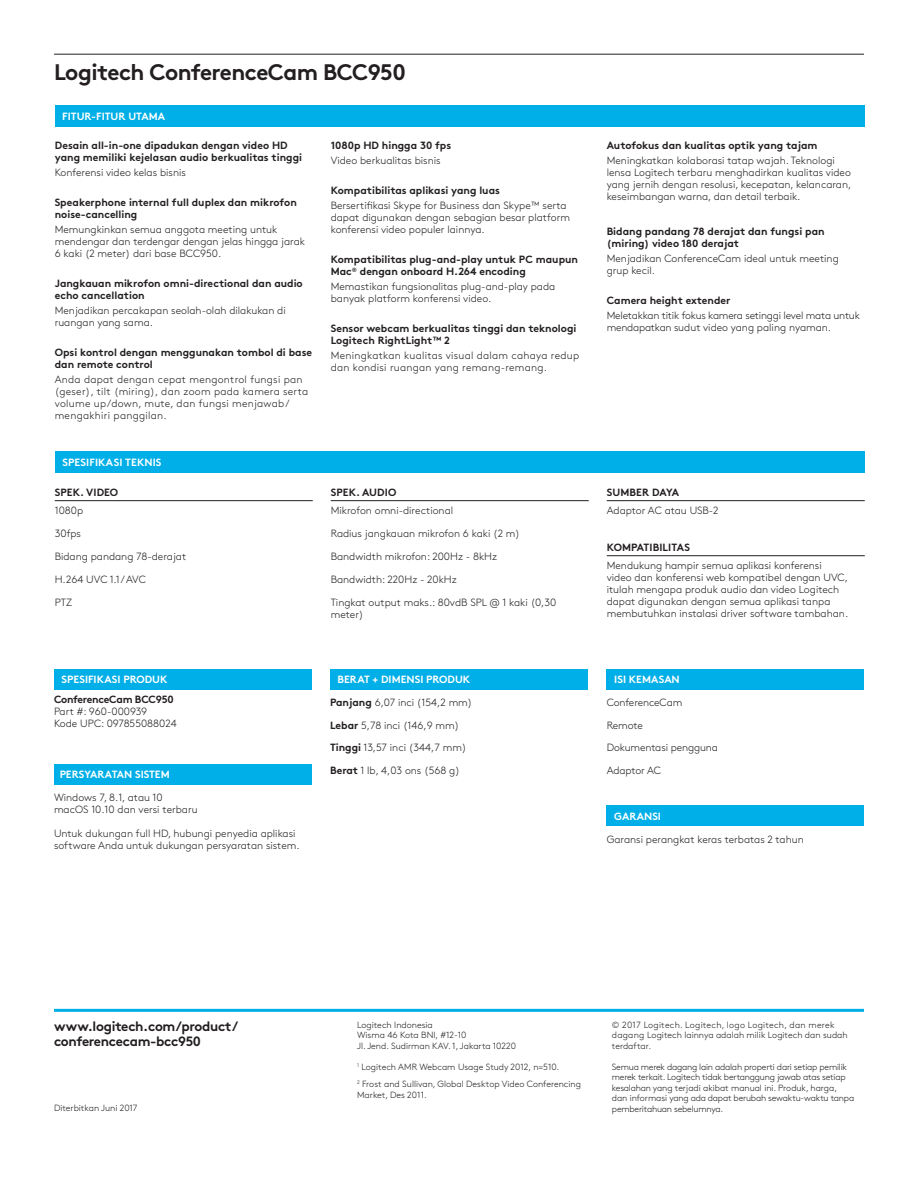
<style>
.page{position:relative;width:918px;height:1188px;background:#fff}
.page>*{position:absolute;margin:0;border:0;box-sizing:border-box;transform-origin:0 0}
.t1{font:700 22.5px "Brown Pro";letter-spacing:-.025em;color:#231f20}
.t2{font:700 13.5px/15px "Brown Pro";letter-spacing:-.025em;color:#231f20}
.Chart-Body{font:300 10.5px/12px "Brown Pro";color:#231f20}
.Chart-Body-2{font:700 10.5px/12px "Brown Pro";color:#231f20}
.Chart-Body-3{font:300 10.5px/12px "Brown Pro";letter-spacing:.025em;color:#231f20}
.Text_in_Box{font:700 10.5px "Brown Pro";color:#fff}
.Chart-Body-4{font:300 10.5px/12px "Brown Pro";letter-spacing:-.02em;color:#231f20}
.Chart-Subhead_w_rule{font:700 10.5px "Brown Pro";letter-spacing:.01em;color:#231f20}
.Chart-Body-5{font:700 10.5px/12px "Brown Pro";letter-spacing:-.025em;color:#231f20}
.Chart-Body-6{font:700 10.5px "Brown Pro";color:#fff}
.LEGAL{font:300 9px/10.5px "Brown Pro";letter-spacing:-.005em;color:#231f20}
.LEGAL-2{font:300 9px/10.5px "Brown Pro";letter-spacing:-.025em;color:#231f20}
.s1{font-weight:300}
.s2{font-weight:700}
</style>
<div class="page">
<hr style="left:54px;top:54px;width:810px;height:1px;background:#231f20">
<div style="left:54px;top:669px;width:258px;height:20px;background:#00afe7"></div>
<div style="left:54px;top:764px;width:258px;height:20px;background:#00afe7"></div>
<div style="left:330px;top:669px;width:257px;height:20px;background:#00afe7"></div>
<div style="left:607px;top:669px;width:257px;height:20px;background:#00afe7"></div>
<div style="left:607px;top:806px;width:257px;height:20px;background:#00afe7"></div>
<hr style="left:54px;top:1009px;width:810px;height:3px;background:#00afe7">
<hr style="left:55px;top:500px;width:258px;height:1px;background:#231f20">
<hr style="left:331px;top:500px;width:258px;height:1px;background:#231f20">
<hr style="left:607px;top:500px;width:258px;height:1px;background:#231f20">
<hr style="left:607px;top:555px;width:258px;height:1px;background:#231f20">
<div style="left:55px;top:105px;width:810px;height:22px;background:#00afe7"></div>
<div style="left:55px;top:451px;width:810px;height:22px;background:#00afe7"></div>
<h1 class="t1" style="left:54px;top:54px;width:353px">Logitech ConferenceCam BCC950</h1>
<p class="Text_in_Box" style="left:62px;top:108px;width:104px">FITUR-FITUR UTAMA</p>
<p class="Chart-Body-2" style="left:55px;top:138px;width:249px">Desain all-in-one dipadukan dengan video HD yang memiliki kejelasan audio berkualitas tinggi</p>
<p class="Chart-Body" style="left:55px;top:166px;width:133px">Konferensi video kelas bisnis</p>
<p class="Chart-Body-2" style="left:55px;top:195px;width:244px">Speakerphone internal full duplex dan mikrofon noise-cancelling</p>
<p class="Chart-Body" style="left:55px;top:223px;width:252px">Memungkinkan semua anggota meeting untuk mendengar dan terdengar dengan jelas hingga jarak<br>6 kaki (2 meter) dari base BCC950.</p>
<p class="Chart-Body-2" style="left:55px;top:276px;width:250px">Jangkauan mikrofon omni-directional dan audio echo cancellation</p>
<p class="Chart-Body" style="left:55px;top:304px;width:233px">Menjadikan percakapan seolah-olah dilakukan di ruangan yang sama.</p>
<p class="Chart-Body-2" style="left:55px;top:345px;width:259px">Opsi kontrol dengan menggunakan tombol di base dan remote control</p>
<p class="Chart-Body-3" style="left:55px;top:373px;width:255px">Anda dapat dengan cepat mengontrol fungsi pan (geser), tilt (miring), dan zoom pada kamera serta volume up/down, mute, dan fungsi menjawab/ mengakhiri panggilan.</p>
<p class="Text_in_Box" style="left:62px;top:454px;width:101px">SPESIFIKASI TEKNIS</p>
<p class="Chart-Subhead_w_rule" style="left:55px;top:483px;width:65px">SPEK. VIDEO</p>
<p class="Chart-Body" style="left:55px;top:504px;width:30px">1080p</p>
<p class="Chart-Body" style="left:55px;top:527px;width:28px">30fps</p>
<p class="Chart-Body" style="left:55px;top:550px;width:133px">Bidang pandang 78-derajat</p>
<p class="Chart-Body" style="left:55px;top:572px;width:93px">H.264 UVC 1.1 / AVC</p>
<p class="Chart-Body" style="left:55px;top:595px;width:19px">PTZ</p>
<p class="Chart-Body-2" style="left:331px;top:138px;width:122px">1080p HD hingga 30 fps</p>
<p class="Chart-Body" style="left:331px;top:154px;width:111px">Video berkualitas bisnis</p>
<p class="Chart-Body-2" style="left:331px;top:183px;width:171px">Kompatibilitas aplikasi yang luas</p>
<p class="Chart-Body" style="left:331px;top:199px;width:241px">Bersertifikasi Skype for Business dan Skype™ serta dapat digunakan dengan sebagian besar platform konferensi video populer lainnya.</p>
<p class="Chart-Body-2" style="left:331px;top:252px;width:249px">Kompatibilitas plug-and-play untuk PC maupun<br>Mac<sup>®</sup> dengan onboard H.264 encoding</p>
<p class="Chart-Body" style="left:331px;top:280px;width:226px">Memastikan fungsionalitas plug-and-play pada banyak platform konferensi video.</p>
<p class="Chart-Body-2" style="left:331px;top:321px;width:247px">Sensor webcam berkualitas tinggi dan teknologi<br>Logitech RightLight™ 2</p>
<p class="Chart-Body-3" style="left:331px;top:349px;width:250px">Meningkatkan kualitas visual dalam cahaya redup dan kondisi ruangan yang remang-remang.</p>
<p class="Chart-Subhead_w_rule" style="left:331px;top:483px;width:67px">SPEK. AUDIO</p>
<p class="Chart-Body" style="left:331px;top:504px;width:124px">Mikrofon omni-directional</p>
<p class="Chart-Body" style="left:331px;top:527px;width:191px">Radius jangkauan mikrofon 6 kaki (2 m)</p>
<p class="Chart-Body" style="left:331px;top:550px;width:168px">Bandwidth mikrofon: 200Hz - 8kHz</p>
<p class="Chart-Body" style="left:331px;top:572px;width:128px">Bandwidth: 220Hz - 20kHz</p>
<p class="Chart-Body" style="left:331px;top:595px;width:227px">Tingkat output maks.: 80vdB SPL @ 1 kaki (0,30 meter)</p>
<p class="Text_in_Box" style="left:62px;top:671px;width:107px">SPESIFIKASI PRODUK</p>
<p class="Chart-Body-5" style="left:54px;top:692px;width:121px">ConferenceCam BCC950<br><span class="s1">Part #: 960-000939</span></p>
<p class="Chart-Body" style="left:54px;top:716px;width:124px">Kode UPC: 097855088024</p>
<p class="Chart-Body-6" style="left:60px;top:766px;width:112px">PERSYARATAN SISTEM</p>
<p class="Chart-Body" style="left:54px;top:790px;width:145px">Windows 7, 8.1, atau 10 macOS 10.10 dan versi terbaru</p>
<p class="Chart-Body" style="left:54px;top:826px;width:247px">Untuk dukungan full HD, hubungi penyedia aplikasi software Anda untuk dukungan persyaratan sistem.</p>
<p class="Text_in_Box" style="left:338px;top:671px;width:134px">BERAT + DIMENSI PRODUK</p>
<p class="Chart-Body" style="left:330px;top:695px;width:144px"><span class="s2">Panjang</span> 6,07 inci (154,2 mm)</p>
<p class="Chart-Body" style="left:330px;top:718px;width:131px"><span class="s2">Lebar</span> 5,78 inci (146,9 mm)</p>
<p class="Chart-Body" style="left:330px;top:741px;width:138px"><span class="s2">Tinggi</span> 13,57 inci (344,7 mm)</p>
<p class="Chart-Body" style="left:330px;top:764px;width:131px"><span class="s2">Berat</span> 1 lb, 4,03 ons (568 g)</p>
<p class="Chart-Body-2" style="left:607px;top:138px;width:212px">Autofokus dan kualitas optik yang tajam</p>
<p class="Chart-Body" style="left:607px;top:154px;width:246px">Meningkatkan kolaborasi tatap wajah. Teknologi lensa Logitech terbaru menghadirkan kualitas video yang jernih dengan resolusi, kecepatan, kelancaran, keseimbangan warna, dan detail terbaik.</p>
<p class="Chart-Body-2" style="left:607px;top:224px;width:219px">Bidang pandang 78 derajat dan fungsi pan (miring) video 180 derajat</p>
<p class="Chart-Body" style="left:607px;top:251px;width:234px">Menjadikan ConferenceCam ideal untuk meeting grup kecil.</p>
<p class="Chart-Body-2" style="left:607px;top:293px;width:125px">Camera height extender</p>
<p class="Chart-Body-4" style="left:607px;top:308px;width:255px">Meletakkan titik fokus kamera setinggi level mata untuk mendapatkan sudut video yang paling nyaman.</p>
<p class="Chart-Subhead_w_rule" style="left:607px;top:483px;width:74px">SUMBER DAYA</p>
<p class="Chart-Body" style="left:607px;top:504px;width:113px">Adaptor AC atau USB-2</p>
<p class="Chart-Subhead_w_rule" style="left:607px;top:538px;width:85px">KOMPATIBILITAS</p>
<p class="Chart-Body" style="left:607px;top:559px;width:243px">Mendukung hampir semua aplikasi konferensi video dan konferensi web kompatibel dengan UVC, itulah mengapa produk audio dan video Logitech dapat digunakan dengan semua aplikasi tanpa membutuhkan instalasi driver software tambahan.</p>
<p class="Text_in_Box" style="left:614px;top:671px;width:67px">ISI KEMASAN</p>
<p class="Chart-Body" style="left:607px;top:695px;width:77px">ConferenceCam</p>
<p class="Chart-Body" style="left:607px;top:718px;width:38px">Remote</p>
<p class="Chart-Body" style="left:607px;top:741px;width:113px">Dokumentasi pengguna</p>
<p class="Chart-Body" style="left:607px;top:764px;width:56px">Adaptor AC</p>
<p class="Text_in_Box" style="left:614px;top:808px;width:48px">GARANSI</p>
<p class="Chart-Body" style="left:607px;top:832px;width:199px">Garansi perangkat keras terbatas 2 tahun</p>
<p class="t2" style="left:54px;top:1017px;width:186px">www.logitech.com/product/ conferencecam-bcc950</p>
<p class="LEGAL" style="left:54px;top:1102px;width:85px">Diterbitkan Juni 2017</p>
<p class="LEGAL" style="left:357px;top:1019px;width:77px">Logitech Indonesia</p>
<p class="LEGAL" style="left:357px;top:1029px;width:111px">Wisma 46 Kota BNI, #12-10</p>
<p class="LEGAL" style="left:357px;top:1040px;width:160px">Jl. Jend. Sudirman KAV. 1, Jakarta 10220</p>
<p class="LEGAL" style="left:357px;top:1061px;width:204px"><sup>1</sup> Logitech AMR Webcam Usage Study 2012, n=510.</p>
<p class="LEGAL" style="left:357px;top:1078px;width:225px"><sup>2</sup> Frost and Sullivan, Global Desktop Video Conferencing<br>Market, Des 2011.</p>
<p class="LEGAL" style="left:612px;top:1019px;width:237px">© 2017 Logitech. Logitech, logo Logitech, dan merek dagang Logitech lainnya adalah milik Logitech dan sudah terdaftar.</p>
<p class="LEGAL-2" style="left:612px;top:1061px;width:244px">Semua merek dagang lain adalah properti dari setiap pemilik merek terkait. Logitech tidak bertanggung jawab atas setiap kesalahan yang terjadi akibat manual ini. Produk, harga, dan informasi yang ada dapat berubah sewaktu-waktu tanpa pemberitahuan sebelumnya.</p>
</div>
